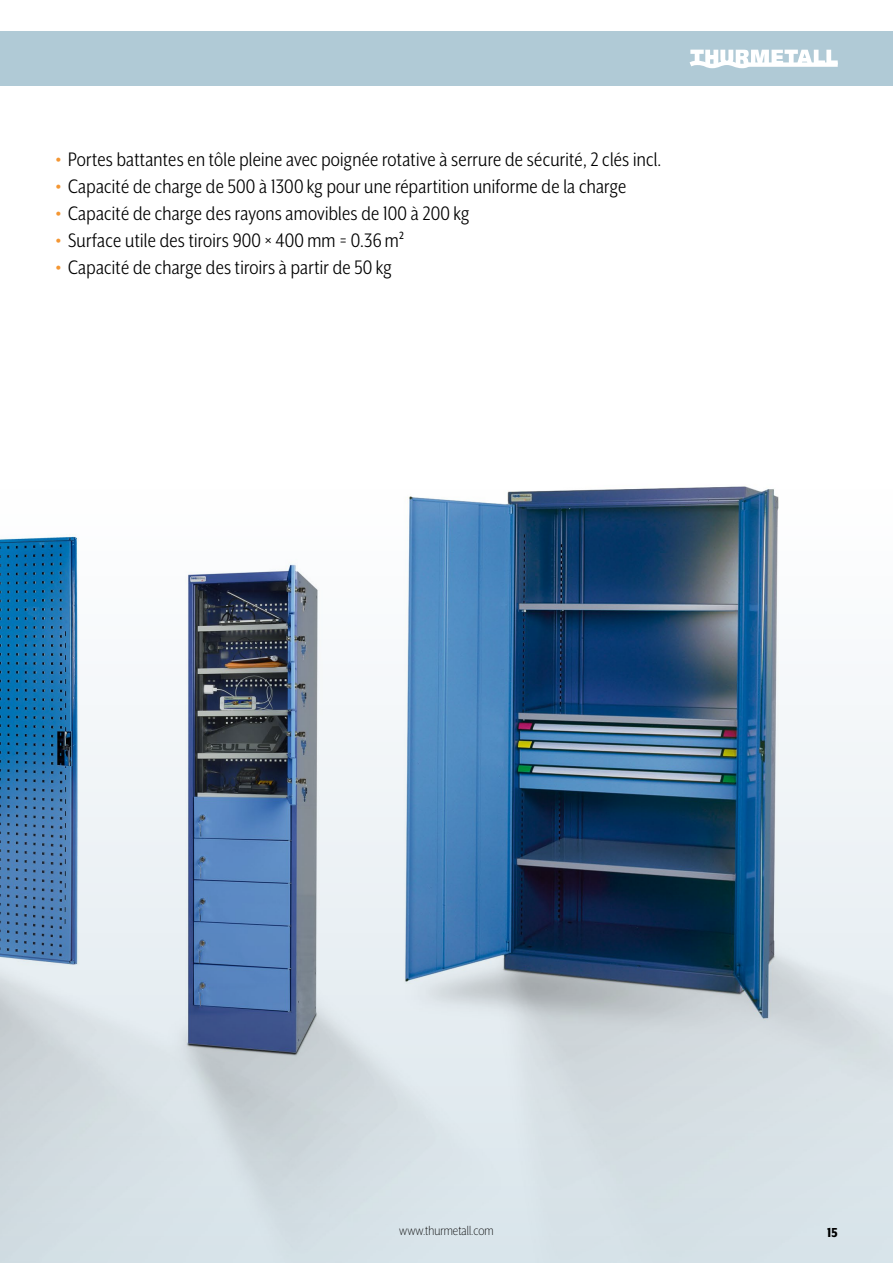
<style>
.page{position:relative;width:893px;height:1263px;background:#fff}
.page>*{position:absolute;margin:0;border:0;box-sizing:border-box;transform-origin:0 0}
.t1{font:22.5px "Mr Eaves XL San Nar OT";letter-spacing:.01em;color:#000}
.t2{font:300 15px "Mr Eaves XL San Nar OT";color:#000}
.t3{font:800 15px "Mr Eaves XL San Nar OT";color:#000}
.s1{font-size:36px;color:#f49632}
</style>
<div class="page">
<div style="left:0;top:32px;width:893px;height:54px;background:#b0cad6"></div>
<svg style="left:690px;top:50px;width:148px;height:18px"></svg>
<img style="left:0;top:486px;width:893px;height:777px">
<p class="t1" style="left:55px;top:147px;width:608px"><span class="s1">•</span> Portes battantes en tôle pleine avec poignée rotative à serrure de sécurité, 2 clés incl.</p>
<p class="t1" style="left:55px;top:174px;width:573px"><span class="s1">•</span> Capacité de charge de 500 à 1300 kg pour une répartition uniforme de la charge</p>
<p class="t1" style="left:55px;top:201px;width:416px"><span class="s1">•</span> Capacité de charge des rayons amovibles de 100 à 200 kg</p>
<p class="t1" style="left:55px;top:228px;width:350px"><span class="s1">•</span> Surface utile des tiroirs 900 × 400mm = 0.36m²</p>
<p class="t1" style="left:55px;top:255px;width:338px"><span class="s1">•</span> Capacité de charge des tiroirs à partir de 50 kg</p>
<p class="t2" style="left:399px;top:1223px;width:96px">www.thurmetall.com</p>
<p class="t3" style="left:827px;top:1224px;width:12px">15</p>
</div>
